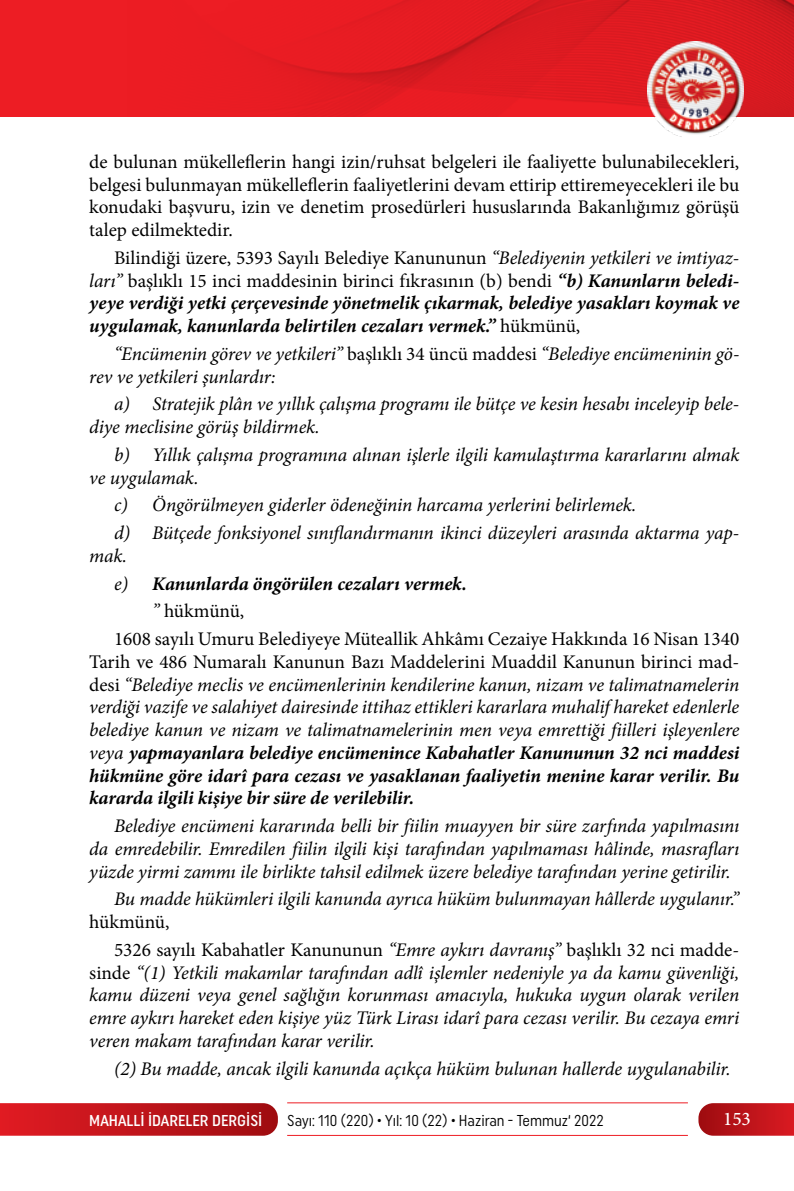
<style>
.page{position:relative;width:794px;height:1191px;background:#fff}
.page>*{position:absolute;margin:0;border:0;box-sizing:border-box;transform-origin:0 0}
.t1{font:italic 19.25px/22.8px "Minion Pro";letter-spacing:-.005em;color:#000}
.t2{font:19.25px/22.8px "Minion Pro";color:#000;text-align:justify}
.t3{font:italic 700 19.25px/22.8px "Minion Pro";letter-spacing:-.005em;color:#000;text-align:justify}
.t4{font:500 19.25px "Minion Pro";color:#fff}
.t5{font:15.75px "Uniform Condensed";color:#000;scale:.95 1}
.t6{font:500 15.75px "Uniform Condensed";color:#fff}
.s1{font-weight:400;font-style:normal}
.s2{font-weight:400}
.s3{font-style:normal}
.s4{font-style:italic}
.s5{font-weight:700}
</style>
<div class="page">
<svg style="left:0;top:1103px;width:278px;height:32px;background:#c0171d"></svg>
<svg style="left:698px;top:1103px;width:96px;height:32px;background:#be1c22"></svg>
<hr style="left:287px;top:1102px;width:401px;height:1px;background:#ed1d24">
<hr style="left:287px;top:1135px;width:401px;height:1px;background:#ed1d24">
<img style="left:654px;top:117px;width:83px;height:20px">
<img style="left:8px;top:0;width:786px;height:117px">
<p class="t2" style="left:89px;top:150px;width:651px">de bulunan mükelleflerin hangi izin/ruhsat belgeleri ile faaliyette bulunabilecekleri, belgesi bulunmayan mükelleflerin faaliyetlerini devam ettirip ettiremeyecekleri ile bu konudaki başvuru, izin ve denetim prosedürleri hususlarında Bakanlığımız görüşü talep edilmektedir.</p>
<p class="t3" style="left:89px;top:246px;width:651px;text-indent:25px"><span class="s1">Bilindiği üzere, 5393 Sayılı Belediye Kanununun</span> <span class="s2">“Belediyenin yetkileri ve imtiyaz&shy;ları”</span> <span class="s1">başlıklı 15 inci maddesinin birinci fıkrasının (b) bendi</span> “b) Kanunların beledi&shy;yeye verdiği yetki çerçevesinde yönetmelik çıkarmak, belediye yasakları koymak ve uygulamak, kanunlarda belirtilen cezaları vermek.” <span class="s1">hükmünü,</span></p>
<p class="t1" style="left:89px;top:342px;width:651px;text-indent:25px">“Encümenin görev ve yetkileri” <span class="s3">başlıklı 34 üncü maddesi</span> “Belediye encümeninin gö&shy;rev ve yetkileri şunlardır:</p>
<p class="t1" style="left:89px;top:393px;width:651px;text-indent:25px">a) Stratejik plân ve yıllık çalışma programı ile bütçe ve kesin hesabı inceleyip bele&shy;diye meclisine görüş bildirmek.</p>
<p class="t1" style="left:89px;top:443px;width:651px;text-indent:25px">b) Yıllık çalışma programına alınan işlerle ilgili kamulaştırma kararlarını almak ve uygulamak.</p>
<p class="t1" style="left:114px;top:491px;width:626px;line-height:27.7px">c) Öngörülmeyen giderler ödeneğinin harcama yerlerini belirlemek.<br>d) Bütçede fonksiyonel sınıflandırmanın ikinci düzeyleri arasında aktarma yap-</p>
<p class="t1" style="left:89px;top:544px;width:39px">mak.</p>
<p class="t3" style="left:114px;top:572px;width:354px"><span class="s2">e)</span> Kanunlarda öngörülen cezaları vermek.</p>
<p class="t2" style="left:152px;top:600px;width:93px"><span class="s4">”</span> hükmünü,</p>
<p class="t2" style="left:114px;top:627px;width:627px">1608 sayılı Umuru Belediyeye Müteallik Ahkâmı Cezaiye Hakkında 16 Nisan 1340</p>
<p class="t1" style="left:89px;top:650px;width:651px;text-align:justify"><span class="s3">Tarih ve 486 Numaralı Kanunun Bazı Maddelerini Muaddil Kanunun birinci mad&shy;desi</span> “Belediye meclis ve encümenlerinin kendilerine kanun, nizam ve talimatnamelerin verdiği vazife ve salahiyet dairesinde ittihaz ettikleri kararlara muhalif hareket edenlerle belediye kanun ve nizam ve talimatnamelerinin men veya emrettiği fiilleri işleyenlere veya <span class="s5">yapmayanlara belediye encümenince Kabahatler Kanununun 32 nci maddesi hükmüne göre idarî para cezası ve yasaklanan faaliyetin menine karar verilir. Bu kararda ilgili kişiye bir süre de verilebilir.</span></p>
<p class="t1" style="left:89px;top:814px;width:651px;text-align:justify;text-indent:25px">Belediye encümeni kararında belli bir fiilin muayyen bir süre zarfında yapılmasını da emredebilir. Emredilen fiilin ilgili kişi tarafından yapılmaması hâlinde, masrafları yüzde yirmi zammı ile birlikte tahsil edilmek üzere belediye tarafından yerine getirilir.</p>
<p class="t1" style="left:114px;top:887px;width:627px">Bu madde hükümleri ilgili kanunda ayrıca hüküm bulunmayan hâllerde uygulanır.”</p>
<p class="t2" style="left:114px;top:908px;width:627px;line-height:27.7px;text-indent:-25px">hükmünü,<br>5326 sayılı Kabahatler Kanununun <span class="s4">“Emre aykırı davranış”</span> başlıklı 32 nci madde-</p>
<p class="t1" style="left:89px;top:961px;width:651px;text-align:justify"><span class="s3">sinde</span> “(1) Yetkili makamlar tarafından adlî işlemler nedeniyle ya da kamu güvenliği, kamu düzeni veya genel sağlığın korunması amacıyla, hukuka uygun olarak verilen emre aykırı hareket eden kişiye yüz Türk Lirası idarî para cezası verilir. Bu cezaya emri veren makam tarafından karar verilir.</p>
<p class="t1" style="left:114px;top:1057px;width:618px">(2) Bu madde, ancak ilgili kanunda açıkça hüküm bulunan hallerde uygulanabilir.</p>
<p class="t6" style="left:89px;top:1111px;width:175px">MAHALLİ İDARELER DERGİSİ</p>
<p class="t5" style="left:287px;top:1111px;width:335px">Sayı: 110 (220) • Yıl: 10 (22) • Haziran - Temmuz‘ 2022</p>
<p class="t4" style="left:723px;top:1106px;width:29px">153</p>
</div>
